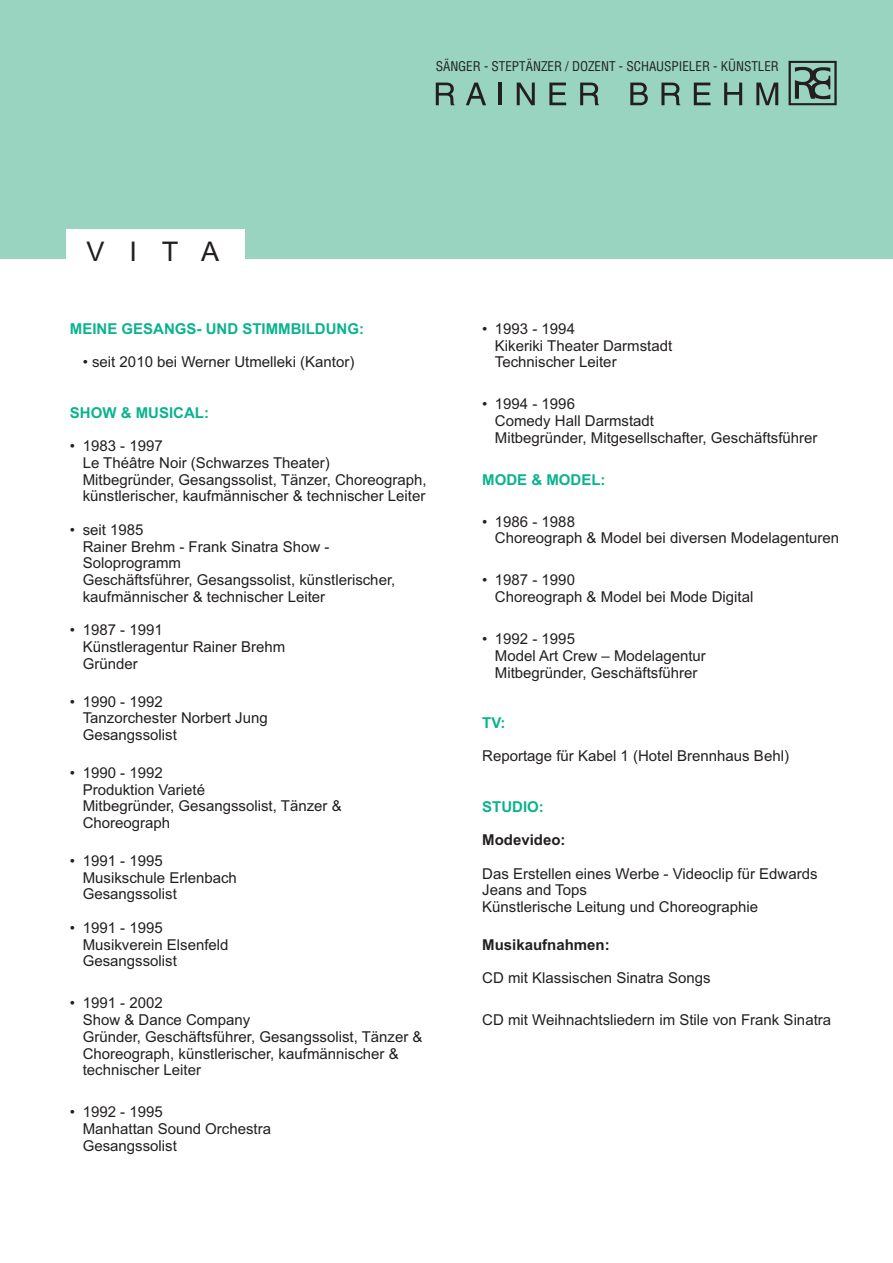
<style>
.page{position:relative;width:893px;height:1263px;background:#fff}
.page>*{position:absolute;margin:0;border:0;box-sizing:border-box;transform-origin:0 0}
.t1{font:27.15px "Arial";color:#231f20}
.t2{font:15px/16.8px "Arial";color:#231f20}
.t3{font:700 15px "Arial";color:#0ab38d}
.t4{font:700 15px "Arial";color:#231f20}
.t5{font:13.05px "Switzerland Condensed";color:#231f20}
</style>
<div class="page">
<div style="left:0;top:0;width:893px;height:259px;background:#98d4c0"></div>
<div style="left:67px;top:229px;width:178px;height:42px;background:#fff"></div>
<svg style="left:789px;top:61px;width:48px;height:44px"></svg>
<svg style="left:436px;top:83px;width:19px;height:22px"></svg>
<svg style="left:466px;top:83px;width:20px;height:22px"></svg>
<hr style="left:499px;top:83px;width:3px;height:22px;background:#231f20">
<svg style="left:517px;top:83px;width:18px;height:22px"></svg>
<svg style="left:549px;top:83px;width:17px;height:22px"></svg>
<svg style="left:580px;top:83px;width:19px;height:22px"></svg>
<svg style="left:630px;top:83px;width:18px;height:22px"></svg>
<svg style="left:661px;top:83px;width:19px;height:22px"></svg>
<svg style="left:694px;top:83px;width:17px;height:22px"></svg>
<svg style="left:724px;top:83px;width:18px;height:22px"></svg>
<svg style="left:756px;top:83px;width:22px;height:22px"></svg>
<h1 class="t1" style="left:86px;top:241px;width:134px">VITA</h1>
<p class="t3" style="left:70px;top:323px;width:296px">MEINE GESANGS- UND STIMMBILDUNG:</p>
<p class="t5" style="left:436px;top:58px;width:345px">SÄNGER - STEPTÄNZER / DOZENT - SCHAUSPIELER - KÜNSTLER</p>
<p class="t2" style="left:495px;top:322px;width:179px;text-indent:-13px">• 1993 - 1994<br>Kikeriki Theater Darmstadt</p>
<p class="t2" style="left:83px;top:355px;width:273px">• seit 2010 bei Werner Utmelleki (Kantor)</p>
<p class="t2" style="left:495px;top:355px;width:123px">Technischer Leiter</p>
<p class="t2" style="left:495px;top:397px;width:324px;text-indent:-13px">• 1994 - 1996<br>Comedy Hall Darmstadt<br>Mitbegründer, Mitgesellschafter, Geschäftsführer</p>
<p class="t3" style="left:70px;top:407px;width:141px">SHOW &amp; MUSICAL:</p>
<p class="t2" style="left:83px;top:439px;width:346px;text-indent:-13px">• 1983 - 1997<br>Le Théâtre Noir (Schwarzes Theater)<br>Mitbegründer, Gesangssolist, Tänzer, Choreograph, künstlerischer, kaufmännischer &amp; technischer Leiter</p>
<p class="t3" style="left:482px;top:474px;width:125px">MODE &amp; MODEL:</p>
<p class="t2" style="left:70px;top:523px;width:75px">• seit 1985</p>
<p class="t2" style="left:83px;top:539px;width:314px">Rainer Brehm - Frank Sinatra Show -<br>Soloprogramm<br>Geschäftsführer, Gesangssolist, künstlerischer,</p>
<p class="t2" style="left:482px;top:514px;width:94px">• 1986 - 1988</p>
<p class="t2" style="left:495px;top:531px;width:346px">Choreograph &amp; Model bei diversen Modelagenturen</p>
<p class="t2" style="left:482px;top:573px;width:94px">• 1987 - 1990</p>
<p class="t2" style="left:83px;top:590px;width:244px">kaufmännischer &amp; technischer Leiter</p>
<p class="t2" style="left:495px;top:590px;width:260px">Choreograph &amp; Model bei Mode Digital</p>
<p class="t2" style="left:70px;top:623px;width:94px">• 1987 - 1991</p>
<p class="t2" style="left:482px;top:632px;width:94px">• 1992 - 1995</p>
<p class="t2" style="left:83px;top:640px;width:204px">Künstleragentur Rainer Brehm</p>
<p class="t2" style="left:495px;top:648px;width:212px">Model Art Crew – Modelagentur</p>
<p class="t2" style="left:83px;top:657px;width:57px">Gründer</p>
<p class="t2" style="left:495px;top:665px;width:204px">Mitbegründer, Geschäftsführer</p>
<p class="t2" style="left:83px;top:694px;width:187px;text-indent:-13px">• 1990 - 1992<br>Tanzorchester Norbert Jung<br>Gesangssolist</p>
<p class="t2" style="left:83px;top:766px;width:260px;text-indent:-13px">• 1990 - 1992<br>Produktion Varieté<br>Mitbegründer, Gesangssolist, Tänzer &amp;<br>Choreograph</p>
<p class="t3" style="left:482px;top:717px;width:25px">TV:</p>
<p class="t2" style="left:482px;top:749px;width:308px">Reportage für Kabel 1 (Hotel Brennhaus Behl)</p>
<p class="t3" style="left:482px;top:801px;width:63px">STUDIO:</p>
<p class="t4" style="left:482px;top:834px;width:85px">Modevideo:</p>
<p class="t2" style="left:83px;top:854px;width:156px;text-indent:-13px">• 1991 - 1995<br>Musikschule Erlenbach</p>
<p class="t2" style="left:482px;top:866px;width:337px">Das Erstellen eines Werbe - Videoclip für Edwards</p>
<p class="t2" style="left:83px;top:887px;width:96px">Gesangssolist</p>
<p class="t2" style="left:482px;top:883px;width:277px">Jeans and Tops<br>Künstlerische Leitung und Choreographie</p>
<p class="t2" style="left:83px;top:921px;width:147px;text-indent:-13px">• 1991 - 1995<br>Musikverein Elsenfeld</p>
<p class="t4" style="left:482px;top:939px;width:129px">Musikaufnahmen:</p>
<p class="t2" style="left:83px;top:954px;width:96px">Gesangssolist</p>
<p class="t2" style="left:83px;top:996px;width:169px;text-indent:-13px">• 1991 - 2002<br>Show &amp; Dance Company</p>
<p class="t2" style="left:83px;top:1030px;width:341px">Gründer, Geschäftsführer, Gesangssolist, Tänzer &amp;<br>Choreograph, künstlerischer, kaufmännischer &amp; technischer Leiter</p>
<p class="t2" style="left:83px;top:1105px;width:190px;text-indent:-13px">• 1992 - 1995<br>Manhattan Sound Orchestra<br>Gesangssolist</p>
<p class="t2" style="left:482px;top:971px;width:230px">CD mit Klassischen Sinatra Songs</p>
<p class="t2" style="left:482px;top:1013px;width:350px">CD mit Weihnachtsliedern im Stile von Frank Sinatra</p>
</div>
